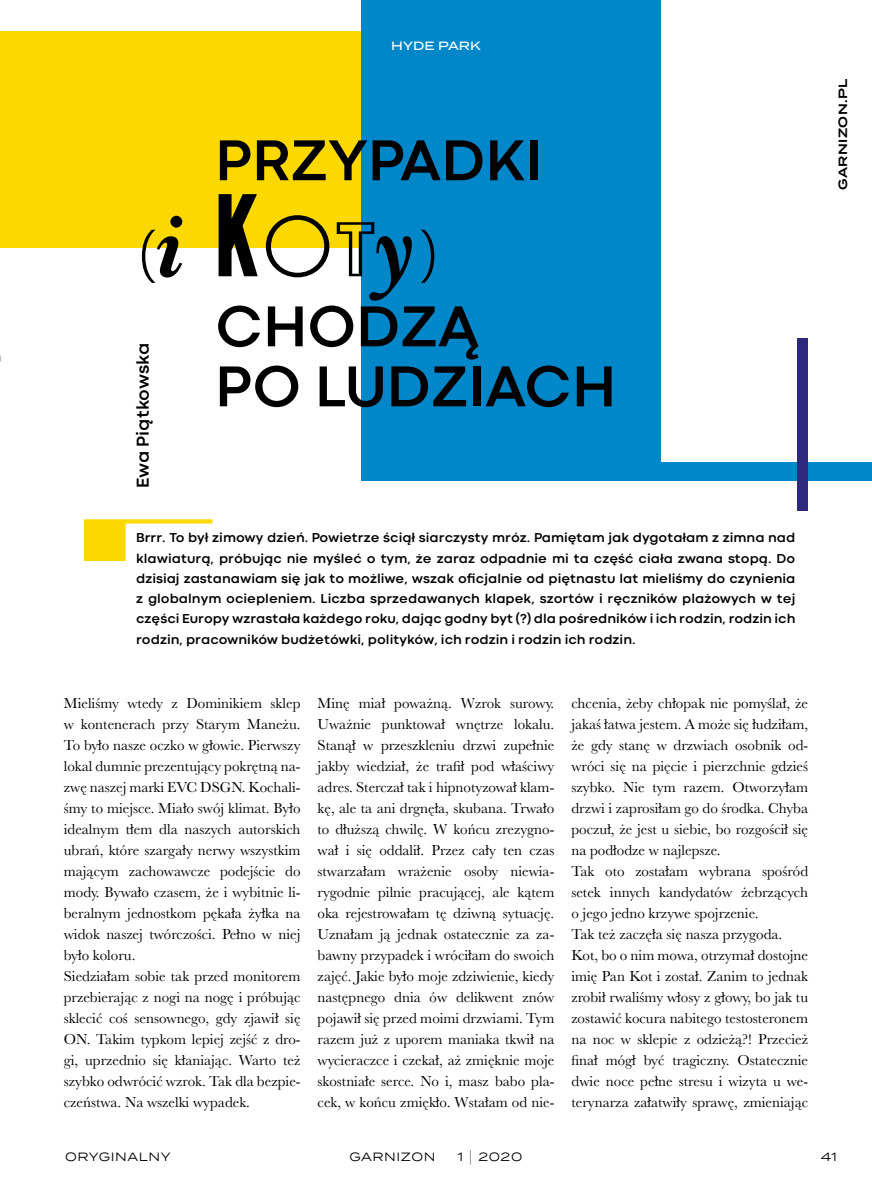
<style>
.page{position:relative;width:872px;height:1191px;background:#fff}
.page>*{position:absolute;margin:0;border:0;box-sizing:border-box;transform-origin:0 0}
.t1{font:700 60px/60px "Codec Cold";color:#000}
.t2{font:700 18px "Codec Cold";color:#000}
.t3{font:15px/21px "Baskerville";color:#000}
.t4{font:700 13.5px/20.2px "Codec Cold";color:#000;text-align:justify}
.t5{font:12px "Termina";letter-spacing:.05em;color:#000}
.t6{font:600 12px "Termina";letter-spacing:.04em;color:#000}
.t7{font:500 12px "Termina";color:#fff}
.s1{font-weight:100;font-size:18px}
</style>
<div class="page">
<div style="left:0;top:31px;width:393px;height:217px;background:#fbd900"></div>
<div style="left:361px;top:0;width:299px;height:480px;background:#0087c9"></div>
<svg style="left:142px;top:194px;width:292px;height:107px"></svg>
<svg style="left:84px;top:519px;width:128px;height:42px"></svg>
<div style="left:438px;top:462px;width:434px;height:18px;background:#0087c9"></div>
<div style="left:797px;top:338px;width:11px;height:172px;background:#2e297d"></div>
<p class="t7" style="left:391px;top:37px;width:91px">HYDE PARK</p>
<h1 class="t1" style="left:215px;top:130px;width:328px">PRZYPADKI</h1>
<p class="t6" style="left:834px;top:190px;width:113px;rotate:-90deg">GARNIZON.PL</p>
<p class="t2" style="left:132px;top:488px;width:147px;rotate:-90deg">Ewa Piątkowska</p>
<h1 class="t1" style="left:215px;top:296px;width:402px">CHODZĄ<br>PO LUDZIACH</h1>
<p class="t4" style="left:136px;top:528px;width:661px">Brrr. To był zimowy dzień. Powietrze ściął siarczysty mróz. Pamiętam jak dygotałam z zimna nad klawiaturą, próbując nie myśleć o tym, że zaraz odpadnie mi ta część ciała zwana stopą. Do dzisiaj zastanawiam się jak to możliwe, wszak oficjalnie od piętnastu lat mieliśmy do czynienia z globalnym ociepleniem. Liczba sprzedawanych klapek, szortów i ręczników plażowych w tej części Europy wzrastała każdego roku, dając godny byt (?) dla pośredników i ich rodzin, rodzin ich rodzin, pracowników budżetówki, polityków, ich rodzin i rodzin ich rodzin.</p>
<p class="t3" style="left:64px;top:693px;width:238px">Mieliśmy wtedy z Dominikiem sklep w kontenerach przy Starym Maneżu.<br>To było nasze oczko w głowie. Pierwszy lokal dumnie prezentujący pokrętną na&shy;zwę naszej marki EVC DSGN. Kochali&shy;śmy to miejsce. Miało swój klimat. Było idealnym tłem dla naszych autorskich ubrań, które szargały nerwy wszystkim mającym zachowawcze podejście do mody. Bywało czasem, że i wybitnie li&shy;beralnym jednostkom pękała żyłka na widok naszej twórczości. Pełno w niej było koloru.<br>Siedziałam sobie tak przed monitorem przebierając z nogi na nogę i próbując sklecić coś sensownego, gdy zjawił się ON. Takim typkom lepiej zejść z dro&shy;gi, uprzednio się kłaniając. Warto też szybko odwrócić wzrok. Tak dla bezpie&shy;czeństwa. Na wszelki wypadek.</p>
<p class="t3" style="left:317px;top:693px;width:238px;text-align:justify">Minę miał poważną. Wzrok surowy.<br>Uważnie punktował wnętrze lokalu.<br>Stanął w przeszkleniu drzwi zupełnie jakby wiedział, że trafił pod właściwy adres. Sterczał tak i hipnotyzował klam&shy;kę, ale ta ani drgnęła, skubana. Trwało to dłuższą chwilę. W końcu zrezygno&shy;wał i się oddalił. Przez cały ten czas stwarzałam wrażenie osoby niewia&shy;rygodnie pilnie pracującej, ale kątem oka rejestrowałam tę dziwną sytuację.<br>Uznałam ją jednak ostatecznie za za&shy;bawny przypadek i wróciłam do swoich zajęć. Jakie było moje zdziwienie, kiedy następnego dnia ów delikwent znów pojawił się przed moimi drzwiami. Tym razem już z uporem maniaka tkwił na wycieraczce i czekał, aż zmięknie moje skostniałe serce. No i, masz babo pla&shy;cek, w końcu zmiękło. Wstałam od nie-</p>
<p class="t3" style="left:571px;top:693px;width:238px">chcenia, żeby chłopak nie pomyślał, że jakaś łatwa jestem. A może się łudziłam, że gdy stanę w drzwiach osobnik od&shy;wróci się na pięcie i pierzchnie gdzieś szybko. Nie tym razem. Otworzyłam drzwi i zaprosiłam go do środka. Chyba poczuł, że jest u siebie, bo rozgościł się na podłodze w najlepsze.<br>Tak oto zostałam wybrana spośród setek innych kandydatów żebrzących o jego jedno krzywe spojrzenie.<br>Tak też zaczęła się nasza przygoda.<br>Kot, bo o nim mowa, otrzymał dostojne imię Pan Kot i został. Zanim to jednak zrobił rwaliśmy włosy z głowy, bo jak tu zostawić kocura nabitego testosteronem na noc w sklepie z odzieżą?! Przecież finał mógł być tragiczny. Ostatecznie dwie noce pełne stresu i wizyta u we&shy;terynarza załatwiły sprawę, zmieniając</p>
<p class="t5" style="left:65px;top:1148px;width:107px">ORYGINALNY</p>
<p class="t5" style="left:349px;top:1148px;width:88px">GARNIZON</p>
<p class="t5" style="left:458px;top:1148px;width:66px">1 <span class="s1">|</span> 2020</p>
<p class="t5" style="left:821px;top:1148px;width:18px">41</p>
</div>
